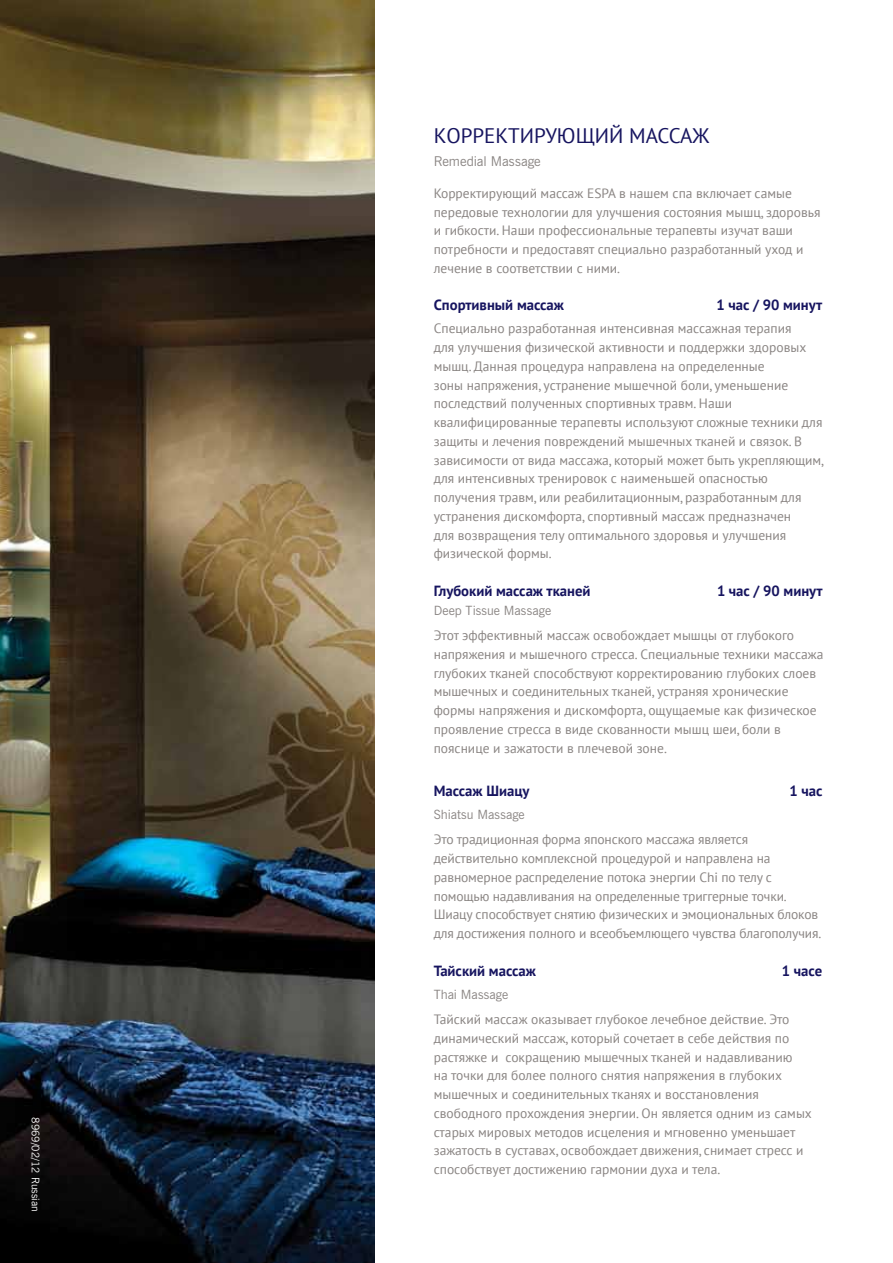
<style>
.page{position:relative;width:893px;height:1263px;background:#fff}
.page>*{position:absolute;margin:0;border:0;box-sizing:border-box;transform-origin:0 0}
.t1{font:21px "PT Sans";color:#16145f}
.t2{font:700 14.7px "PT Sans";color:#16145f}
.t3{font:13.5px/18.8px "PT Sans";color:#8a8583}
.t4{font:13.5px "News Gothic BT";letter-spacing:-.005em;color:#8a8583}
.t5{font:12.75px "News Gothic BT";color:#8a8583}
.t6{font:10.5px "News Gothic BT";color:#fff}
</style>
<div class="page">
<img style="left:0;top:0;width:374px;height:1263px">
<p class="t6" style="left:42px;top:1117px;width:96px;rotate:90deg">8969/02/12 Russian</p>
<h1 class="t1" style="left:434px;top:122px;width:277px">КОРРЕКТИРУЮЩИЙ МАССАЖ</h1>
<p class="t4" style="left:434px;top:153px;width:109px">Remedial Massage</p>
<p class="t3" style="left:434px;top:183px;width:388px">Корректирующий массаж ESPA в нашем спа включает самые передовые технологии для улучшения состояния мышц, здоровья и гибкости. Наши профессиональные терапевты изучат ваши потребности и предоставят специально разработанный уход и лечение в соответствии с ними.</p>
<p class="t2" style="left:434px;top:295px;width:132px">Спортивный массаж</p>
<p class="t2" style="left:717px;top:295px;width:107px">1 час / 90 минут</p>
<p class="t3" style="left:434px;top:319px;width:392px">Специально разработанная интенсивная массажная терапия<br>для улучшения физической активности и поддержки здоровых мышц. Данная процедура направлена на определенные<br>зоны напряжения, устранение мышечной боли, уменьшение последствий полученных спортивных травм. Наши квалифицированные терапевты используют сложные техники для защиты и лечения повреждений мышечных тканей и связок. В зависимости от вида массажа, который может быть укрепляющим, для интенсивных тренировок с наименьшей опасностью получения травм, или реабилитационным, разработанным для устранения дискомфорта, спортивный массаж предназначен<br>для возвращения телу оптимального здоровья и улучшения физической формы.</p>
<p class="t2" style="left:434px;top:581px;width:158px">Глубокий массаж тканей</p>
<p class="t2" style="left:717px;top:581px;width:107px">1 час / 90 минут</p>
<p class="t5" style="left:434px;top:602px;width:119px">Deep Tissue Massage</p>
<p class="t3" style="left:434px;top:626px;width:391px">Этот эффективный массаж освобождает мышцы от глубокого напряжения и мышечного стресса. Специальные техники массажа глубоких тканей способствуют корректированию глубоких слоев мышечных и соединительных тканей, устраняя хронические формы напряжения и дискомфорта, ощущаемые как физическое проявление стресса в виде скованности мышц шеи, боли в пояснице и зажатости в плечевой зоне.</p>
<p class="t2" style="left:434px;top:781px;width:97px">Массаж Шиацу</p>
<p class="t2" style="left:790px;top:781px;width:34px">1 час</p>
<p class="t5" style="left:434px;top:806px;width:93px">Shiatsu Massage</p>
<p class="t3" style="left:434px;top:830px;width:389px">Это традиционная форма японского массажа является действительно комплексной процедурой и направлена на равномерное распределение потока энергии Chi по телу с помощью надавливания на определенные триггерные точки.<br>Шиацу способствует снятию физических и эмоциональных блоков для достижения полного и всеобъемлющего чувства благополучия.</p>
<p class="t2" style="left:434px;top:961px;width:104px">Тайский массаж</p>
<p class="t2" style="left:782px;top:961px;width:42px">1 часe</p>
<p class="t5" style="left:434px;top:986px;width:76px">Thai Massage</p>
<p class="t3" style="left:434px;top:1010px;width:380px">Тайский массаж оказывает глубокое лечебное действие. Это динамический массаж, который сочетает в себе действия по растяжке и сокрaщению мышечных тканей и надавливанию<br>на точки для более полного снятия напряжения в глубоких мышечных и соединительных тканях и восстановления свободного прохождения энергии. Он является одним из самых старых мировых методов исцеления и мгновенно уменьшает зажатость в суставах, освобождает движения, снимает стресс и способствует достижению гармонии духа и тела.</p>
</div>
